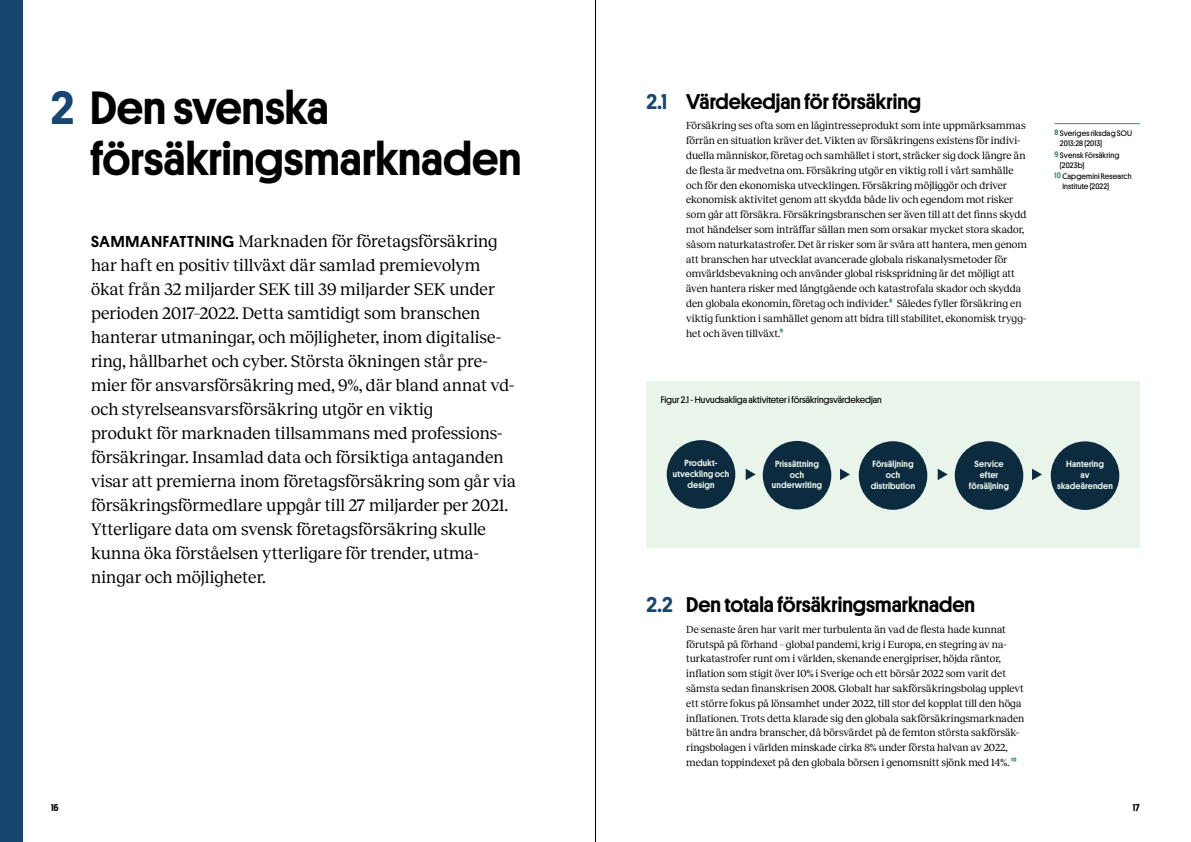
<style>
.page{position:relative;width:1191px;height:842px;background:#fff}
.page>*{position:absolute;margin:0;border:0;box-sizing:border-box;transform-origin:0 0}
.Kapitelstart_Rubrik{font:500 47px/51px "Platform";color:#000}
.Siffra_Rubrik{font:500 21.5px "Platform";color:#000}
.Siffra_Rubrik-2{font:500 21.5px "Platform";color:#164773}
.Stor_Ingress{font:17.3px/24px "Reckless";letter-spacing:.005em;color:#000}
.Bröd_Ej_indrag{font:10.6px/14.8px "Reckless";color:#000}
.t1{font:500 10px "Platform";color:#000}
.Grafhänvisning{font:9.5px "Platform";color:#000}
.t2{font:500 9px/10.8px "Platform";letter-spacing:.015em;color:#e9f4eb;text-align:center}
.Fotnoter_Bröd{font:8px/10px "Platform";letter-spacing:.015em;color:#000}
.s1{color:#164773}
.s2{font-family:"Platform";font-weight:500;font-size:16px}
.s3{font-family:"Platform";font-weight:500;color:#3a8c6e}
.s4{font-weight:500;color:#3a8c6e}
</style>
<div class="page">
<hr style="left:595px;top:0;width:1px;height:842px;background:#000">
<hr style="left:1054px;top:123px;width:86px;height:1px;background:#3a8c6e">
<div style="left:646px;top:381px;width:494px;height:167px;background:#e9f4eb"></div>
<div style="left:1050px;top:441px;width:69px;height:69px;background:#0d2b3f;border-radius:50%"></div>
<svg style="left:745px;top:469px;width:10px;height:11px"></svg>
<svg style="left:840px;top:469px;width:10px;height:11px"></svg>
<svg style="left:937px;top:469px;width:10px;height:11px"></svg>
<svg style="left:1032px;top:469px;width:10px;height:11px"></svg>
<div style="left:666px;top:440px;width:69px;height:69px;background:#0d2b3f;border-radius:50%"></div>
<div style="left:762px;top:441px;width:69px;height:68px;background:#0d2b3f;border-radius:50%"></div>
<div style="left:858px;top:441px;width:69px;height:69px;background:#0d2b3f;border-radius:50%"></div>
<div style="left:954px;top:441px;width:69px;height:69px;background:#0d2b3f;border-radius:50%"></div>
<div style="left:0;top:0;width:23px;height:842px;background:#164773"></div>
<p class="Kapitelstart_Rubrik" style="left:90px;top:79px;width:433px;text-indent:-39px"><span class="s1">2</span> Den svenska försäkringsmarknaden</p>
<p class="Stor_Ingress" style="left:91px;top:228px;width:426px"><span class="s2">SAMMANFATTNING</span> Marknaden för företagsförsäkring har haft en positiv tillväxt där samlad premievolym ökat från 32 miljarder SEK till 39 miljarder SEK under perioden 2017–2022. Detta samtidigt som branschen hanterar utmaningar, och möjligheter, inom digitalise&shy;ring, hållbarhet och cyber. Största ökningen står pre&shy;mier för ansvarsförsäkring med, 9%, där bland annat vd&shy;och styrelseansvarsförsäkring utgör en viktig<br>produkt för marknaden tillsammans med professions&shy;försäkringar. Insamlad data och försiktiga antaganden visar att premierna inom företagsförsäkring som går via försäkringsförmedlare uppgår till 27 miljarder per 2021.<br>Ytterligare data om svensk företagsförsäkring skulle kunna öka förståelsen ytterligare för trender, utma&shy;ningar och möjligheter.</p>
<p class="Siffra_Rubrik-2" style="left:646px;top:86px;width:22px">2.1</p>
<p class="Siffra_Rubrik" style="left:686px;top:86px;width:236px">Värdekedjan för försäkring</p>
<p class="Bröd_Ej_indrag" style="left:686px;top:118px;width:342px">Försäkring ses ofta som en lågintresseprodukt som inte uppmärksammas förrän en situation kräver det. Vikten av försäkringens existens för indivi&shy;duella människor, företag och samhället i stort, sträcker sig dock längre än de flesta är medvetna om. Försäkring utgör en viktig roll i vårt samhälle och för den ekonomiska utvecklingen. Försäkring möjliggör och driver ekonomisk aktivitet genom att skydda både liv och egendom mot risker som går att försäkra. Försäkringsbranschen ser även till att det finns skydd mot händelser som inträffar sällan men som orsakar mycket stora skador, såsom naturkatastrofer. Det är risker som är svåra att hantera, men genom att branschen har utvecklat avancerade globala riskanalysmetoder för omvärldsbevakning och använder global riskspridning är det möjligt att även hantera risker med långtgående och katastrofala skador och skydda den globala ekonomin, företag och individer.<span class="s3">8</span> Således fyller försäkring en viktig funktion i samhället genom att bidra till stabilitet, ekonomisk trygg&shy;het och även tillväxt.<span class="s3">9</span></p>
<p class="Grafhänvisning" style="left:660px;top:393px;width:223px">Figur 2.1 - Huvudsakliga aktiviteter i försäkringsvärdekedjan</p>
<p class="t2" style="left:673px;top:457px;width:58px">Produkt&shy;utveckling och design</p>
<p class="t2" style="left:772px;top:458px;width:52px">Prissättning och underwriting</p>
<p class="t2" style="left:870px;top:458px;width:46px">Försäljning och distribution</p>
<p class="t2" style="left:969px;top:458px;width:42px">Service efter försäljning</p>
<p class="Fotnoter_Bröd" style="left:1060px;top:128px;width:74px;text-indent:-5px"><span class="s4">8</span> Sveriges riksdag SOU<br>2013:28 (2013)</p>
<p class="Fotnoter_Bröd" style="left:1060px;top:150px;width:61px;text-indent:-5px"><span class="s4">9</span> Svensk Försäkring (2023b)</p>
<p class="Fotnoter_Bröd" style="left:1062px;top:171px;width:71px;text-indent:-8px"><span class="s4">10</span>Capgemini Research<br>Institute (2022)</p>
<p class="t2" style="left:1057px;top:458px;width:57px">Hantering<br>av skadeärenden</p>
<p class="Siffra_Rubrik-2" style="left:646px;top:589px;width:28px">2.2</p>
<p class="Siffra_Rubrik" style="left:686px;top:589px;width:290px">Den totala försäkringsmarknaden</p>
<p class="Bröd_Ej_indrag" style="left:686px;top:621px;width:340px">De senaste åren har varit mer turbulenta än vad de flesta hade kunnat förutspå på förhand – global pandemi, krig i Europa, en stegring av na&shy;turkatastrofer runt om i världen, skenande energipriser, höjda räntor, inflation som stigit över 10% i Sverige och ett börsår 2022 som varit det sämsta sedan finanskrisen 2008. Globalt har sakförsäkringsbolag upplevt ett större fokus på lönsamhet under 2022, till stor del kopplat till den höga inflationen. Trots detta klarade sig den globala sakförsäkringsmarknaden bättre än andra branscher, då börsvärdet på de femton största sakförsäk&shy;ringsbolagen i världen minskade cirka 8% under första halvan av 2022, medan toppindexet på den globala börsen i genomsnitt sjönk med 14%. <span class="s3">10</span></p>
<p class="t1" style="left:51px;top:800px;width:9px">16</p>
<p class="t1" style="left:1132px;top:800px;width:9px">17</p>
</div>
